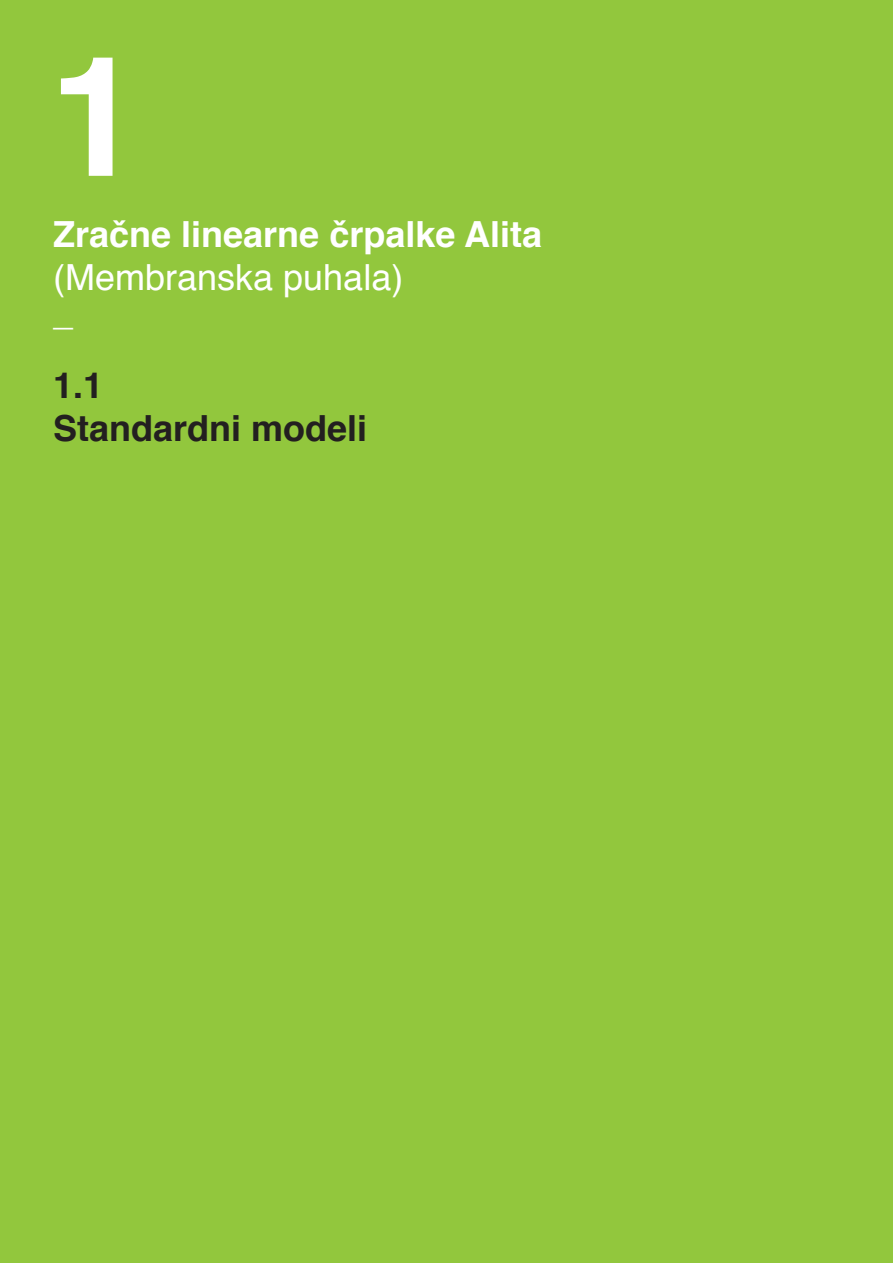
<style>
.page{position:relative;width:893px;height:1263px;background:#92c73d}
.page>*{position:absolute;margin:0;border:0;box-sizing:border-box;transform-origin:0 0}
.t1{font:700 166.95px "Helvetica";color:#fff}
.t2{font:700 36.15px "Helvetica";color:#fff}
.t3{font:700 36px "Helvetica";color:#fff}
.t4{font:700 36px "Helvetica";color:#231f20}
.t5{font:36px "Helvetica";color:#fff}
</style>
<div class="page">
<p class="t1" style="left:49px;top:-18px;width:94px">1</p>
<p class="t3" style="left:53px;top:205px;width:490px">Zračne linearne črpalke Alita</p>
<p class="t5" style="left:53px;top:249px;width:352px">(Membranska puhala)</p>
<p class="t2" style="left:53px;top:283px;width:22px">_</p>
<p class="t4" style="left:53px;top:356px;width:52px">1.1</p>
<p class="t4" style="left:53px;top:399px;width:316px">Standardni modeli</p>
</div>
